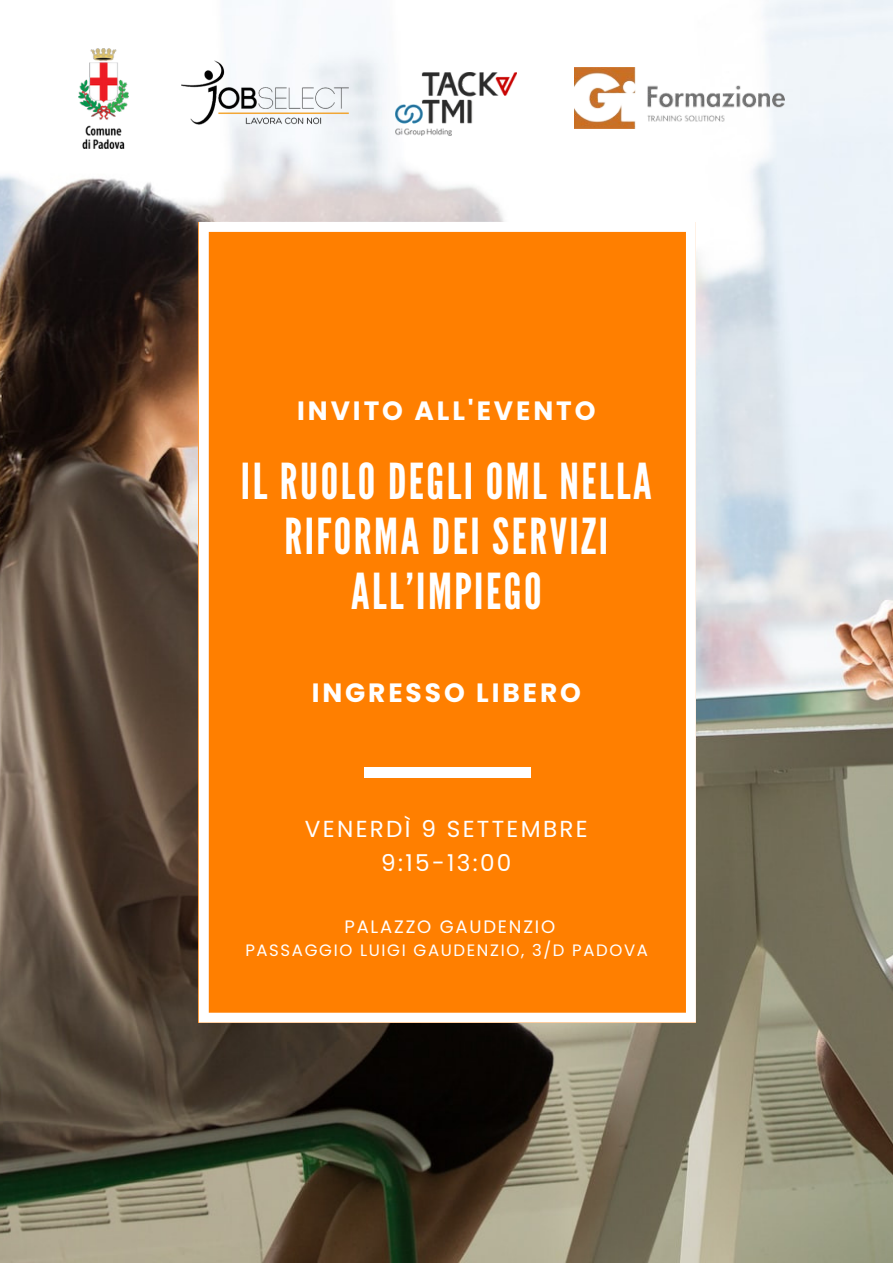
<style>
.page{position:relative;width:893px;height:1264px;background:#fff}
.page>*{position:absolute;margin:0;border:0;box-sizing:border-box;transform-origin:0 0}
.t1{font:49.5px/55.1px "League Gothic";letter-spacing:.05em;color:#fff;text-align:center}
.t2{font:700 26.4px "Poppins";letter-spacing:.11em;color:#fff}
.t3{font:23.1px/33.8px "Poppins";letter-spacing:.1em;color:#fff;text-align:center}
.t4{font:18px "Poppins";letter-spacing:.1em;color:#fff}
.t5{font:16.5px "Poppins";letter-spacing:.1em;color:#fff}
</style>
<div class="page">
<img style="left:0;top:0;width:892px;height:1262px">
<div style="left:199px;top:222px;width:496px;height:800px;background:#ff7f00"></div>
<div style="left:364px;top:767px;width:166px;height:10px;background:#fff"></div>
<img style="left:574px;top:68px;width:210px;height:60px">
<img style="left:176px;top:56px;width:181px;height:75px">
<img style="left:395px;top:72px;width:121px;height:63px">
<img style="left:78px;top:48px;width:51px;height:100px">
<p class="t2" style="left:297px;top:392px;width:300px">INVITO ALL'EVENTO</p>
<p class="t1" style="left:241px;top:455px;width:412px">IL RUOLO DEGLI OML NELLA<br>RIFORMA DEI SERVIZI<br>ALL’IMPIEGO</p>
<p class="t2" style="left:311px;top:674px;width:271px">INGRESSO LIBERO</p>
<p class="t3" style="left:305px;top:812px;width:284px">VENERDÌ 9 SETTEMBRE<br>9:15-13:00</p>
<p class="t4" style="left:344px;top:913px;width:212px">PALAZZO GAUDENZIO</p>
<p class="t5" style="left:245px;top:939px;width:404px">PASSAGGIO LUIGI GAUDENZIO, 3/D PADOVA</p>
</div>
